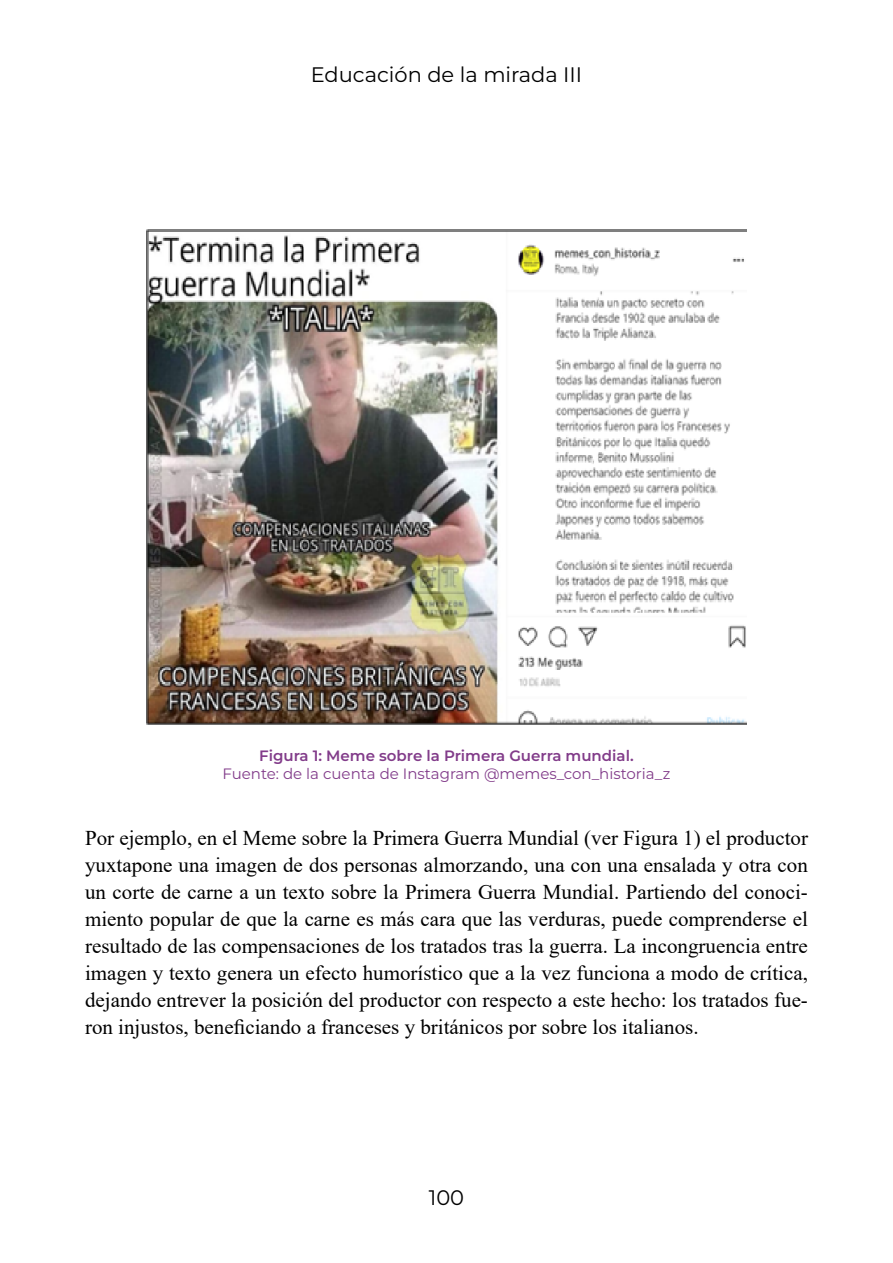
<style>
.page{position:relative;width:893px;height:1263px;background:#fff}
.page>*{position:absolute;margin:0;border:0;box-sizing:border-box;transform-origin:0 0}
.t1{font:21px/27px "Times New Roman";color:#000;text-align:justify}
.t2{font:21px "Montserrat";color:#000}
.t3{font:15px "Montserrat";color:#823c8a}
.t4{font:600 15px "Montserrat";color:#823c8a}
</style>
<div class="page">
<img style="left:146px;top:229px;width:600px;height:496px">
<p class="t2" style="left:311px;top:61px;width:273px">Educación de la mirada III</p>
<p class="t4" style="left:259px;top:745px;width:376px">Figura 1: Meme sobre la Primera Guerra mundial.</p>
<p class="t3" style="left:223px;top:763px;width:449px">Fuente: de la cuenta de Instagram @memes_con_historia_z</p>
<p class="t1" style="left:85px;top:824px;width:724px">Por ejemplo, en el Meme sobre la Primera Guerra Mundial (ver Figura 1) el productor yuxtapone una imagen de dos personas almorzando, una con una ensalada y otra con un corte de carne a un texto sobre la Primera Guerra Mundial. Partiendo del conoci&shy;miento popular de que la carne es más cara que las verduras, puede comprenderse el resultado de las compensaciones de los tratados tras la guerra. La incongruencia entre imagen y texto genera un efecto humorístico que a la vez funciona a modo de crítica, dejando entrever la posición del productor con respecto a este hecho: los tratados fue&shy;ron injustos, beneficiando a franceses y británicos por sobre los italianos.</p>
<p class="t2" style="left:429px;top:1184px;width:37px">100</p>
</div>
